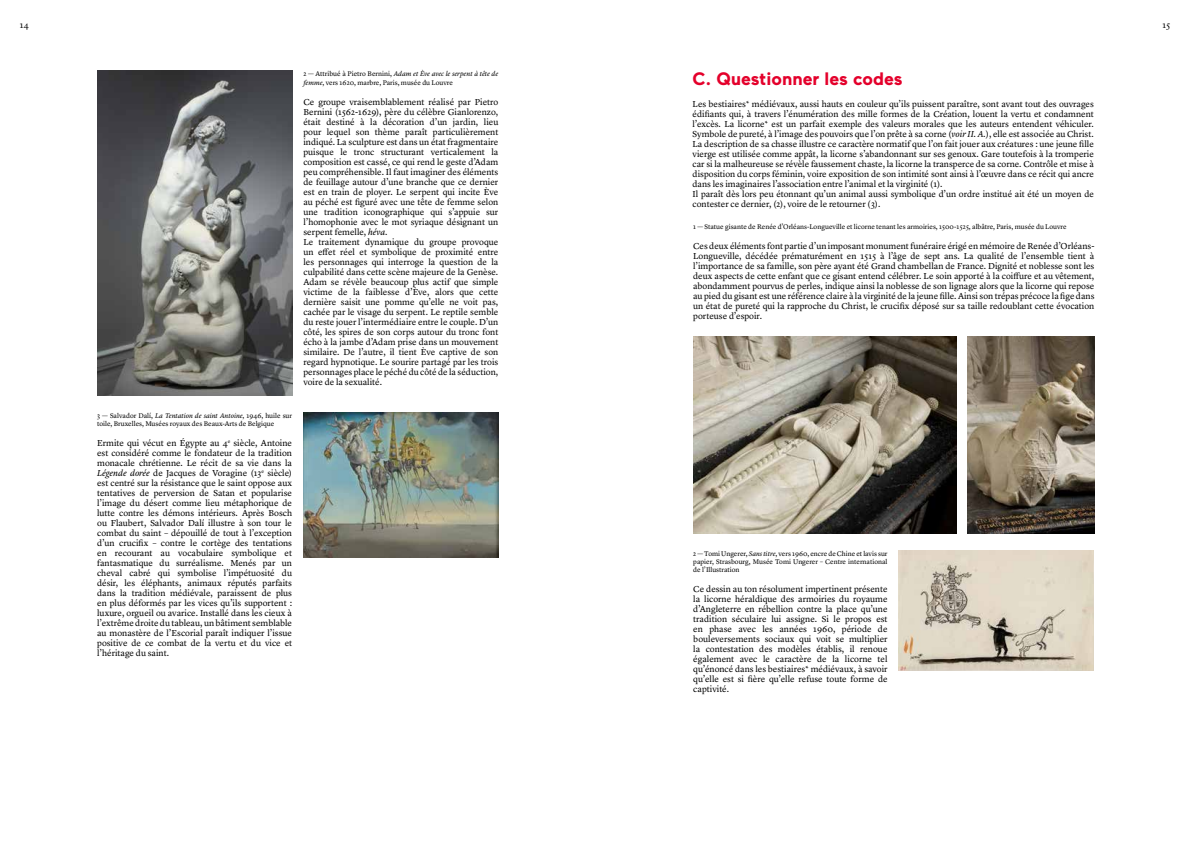
<style>
.page{position:relative;width:1191px;height:842px;background:#fff}
.page>*{position:absolute;margin:0;border:0;box-sizing:border-box;transform-origin:0 0}
.t1{font:700 18px "Maax";color:#e4002b}
.t2{font:9px/10px "Lyon Text";color:#000;text-align:justify}
.t3{font:7px/8.4px "Lyon Text";color:#000}
.s1{font-style:italic}
</style>
<div class="page">
<img style="left:97px;top:71px;width:195px;height:324px">
<img style="left:303px;top:412px;width:195px;height:145px">
<img style="left:693px;top:336px;width:263px;height:197px">
<img style="left:967px;top:336px;width:127px;height:197px">
<img style="left:899px;top:550px;width:195px;height:120px">
<p class="t2" style="left:20px;top:20px;width:10px">14</p>
<p class="t2" style="left:1162px;top:20px;width:9px">15</p>
<p class="t3" style="left:303px;top:69px;width:196px">2 — Attribué à Pietro Bernini, <span class="s1">Adam et Ève avec le serpent à tête de femme</span>, vers 1620, marbre, Paris, musée du Louvre</p>
<p class="t2" style="left:303px;top:96px;width:196px;text-align:left">Ce groupe vraisemblablement réalisé par Pietro Bernini (1562-1629), père du célèbre Gianlorenzo, était destiné à la décoration d’un jardin, lieu pour lequel son thème paraît particulièrement indiqué. La sculpture est dans un état fragmentaire puisque le tronc structurant verticalement la composition est cassé, ce qui rend le geste d’Adam peu compréhensible. Il faut imaginer des éléments de feuillage autour d’une branche que ce dernier est en train de ployer. Le serpent qui incite Ève au péché est figuré avec une tête de femme selon une tradition iconographique qui s’appuie sur l’homophonie avec le mot syriaque désignant un serpent femelle, <span class="s1">héva</span>.<br>Le traitement dynamique du groupe provoque un effet réel et symbolique de proximité entre les personnages qui interroge la question de la culpabilité dans cette scène majeure de la Genèse.<br>Adam se révèle beaucoup plus actif que simple victime de la faiblesse d’Ève, alors que cette dernière saisit une pomme qu’elle ne voit pas, cachée par le visage du serpent. Le reptile semble du reste jouer l’intermédiaire entre le couple. D’un côté, les spires de son corps autour du tronc font écho à la jambe d’Adam prise dans un mouvement similaire. De l’autre, il tient Ève captive de son regard hypnotique. Le sourire partagé par les trois personnages place le péché du côté de la séduction, voire de la sexualité.</p>
<p class="t3" style="left:97px;top:411px;width:196px">3 — Salvador Dalí, <span class="s1">La Tentation de saint Antoine</span>, 1946, huile sur toile, Bruxelles, Musées royaux des Beaux-Arts de Belgique</p>
<p class="t2" style="left:97px;top:437px;width:196px">Ermite qui vécut en Égypte au 4<sup>e</sup> siècle, Antoine est considéré comme le fondateur de la tradition monacale chrétienne. Le récit de sa vie dans la <span class="s1">Légende dorée</span> de Jacques de Voragine (13<sup>e</sup> siècle) est centré sur la résistance que le saint oppose aux tentatives de perversion de Satan et popularise l’image du désert comme lieu métaphorique de lutte contre les démons intérieurs. Après Bosch ou Flaubert, Salvador Dalí illustre à son tour le combat du saint – dépouillé de tout à l’exception d’un crucifix – contre le cortège des tentations en recourant au vocabulaire symbolique et fantasmatique du surréalisme. Menés par un cheval cabré qui symbolise l’impétuosité du désir, les éléphants, animaux réputés parfaits dans la tradition médiévale, paraissent de plus en plus déformés par les vices qu’ils supportent : luxure, orgueil ou avarice. Installé dans les cieux à l’extrême droite du tableau, un bâtiment semblable au monastère de l’Escorial paraît indiquer l’issue positive de ce combat de la vertu et du vice et l’héritage du saint.</p>
<h1 class="t1" style="left:692px;top:69px;width:212px">C. Questionner les codes</h1>
<p class="t2" style="left:692px;top:98px;width:403px;text-align:left">Les bestiaires* médiévaux, aussi hauts en couleur qu’ils puissent paraître, sont avant tout des ouvrages édifiants qui, à travers l’énumération des mille formes de la Création, louent la vertu et condamnent l’excès. La licorne* est un parfait exemple des valeurs morales que les auteurs entendent véhiculer.<br>Symbole de pureté, à l’image des pouvoirs que l’on prête à sa corne (<span class="s1">voir II. A.</span>), elle est associée au Christ.<br>La description de sa chasse illustre ce caractère normatif que l’on fait jouer aux créatures : une jeune fille vierge est utilisée comme appât, la licorne s’abandonnant sur ses genoux. Gare toutefois à la tromperie car si la malheureuse se révèle faussement chaste, la licorne la transperce de sa corne. Contrôle et mise à disposition du corps féminin, voire exposition de son intimité sont ainsi à l’œuvre dans ce récit qui ancre dans les imaginaires l’association entre l’animal et la virginité (1).<br>Il paraît dès lors peu étonnant qu’un animal aussi symbolique d’un ordre institué ait été un moyen de contester ce dernier, (2), voire de le retourner (3).</p>
<p class="t3" style="left:693px;top:222px;width:375px">1 — Statue gisante de Renée d’Orléans-Longueville et licorne tenant les armoiries, 1500-1525, albâtre, Paris, musée du Louvre</p>
<p class="t2" style="left:693px;top:240px;width:403px">Ces deux éléments font partie d’un imposant monument funéraire érigé en mémoire de Renée d’Orléans-Longueville, décédée prématurément en 1515 à l’âge de sept ans. La qualité de l’ensemble tient à l’importance de sa famille, son père ayant été Grand chambellan de France. Dignité et noblesse sont les deux aspects de cette enfant que ce gisant entend célébrer. Le soin apporté à la coiffure et au vêtement, abondamment pourvus de perles, indique ainsi la noblesse de son lignage alors que la licorne qui repose au pied du gisant est une référence claire à la virginité de la jeune fille. Ainsi son trépas précoce la fige dans un état de pureté qui la rapproche du Christ, le crucifix déposé sur sa taille redoublant cette évocation porteuse d’espoir.</p>
<p class="t3" style="left:693px;top:548px;width:196px;text-align:justify">2 — Tomi Ungerer, <span class="s1">Sans titre</span>, vers 1960, encre de Chine et lavis sur papier, Strasbourg, Musée Tomi Ungerer – Centre international de l’Illustration</p>
<p class="t2" style="left:693px;top:584px;width:196px">Ce dessin au ton résolument impertinent présente la licorne héraldique des armoiries du royaume d’Angleterre en rébellion contre la place qu’une tradition séculaire lui assigne. Si le propos est en phase avec les années 1960, période de bouleversements sociaux qui voit se multiplier la contestation des modèles établis, il renoue également avec le caractère de la licorne tel qu’énoncé dans les bestiaires* médiévaux, à savoir qu’elle est si fière qu’elle refuse toute forme de captivité.</p>
</div>
